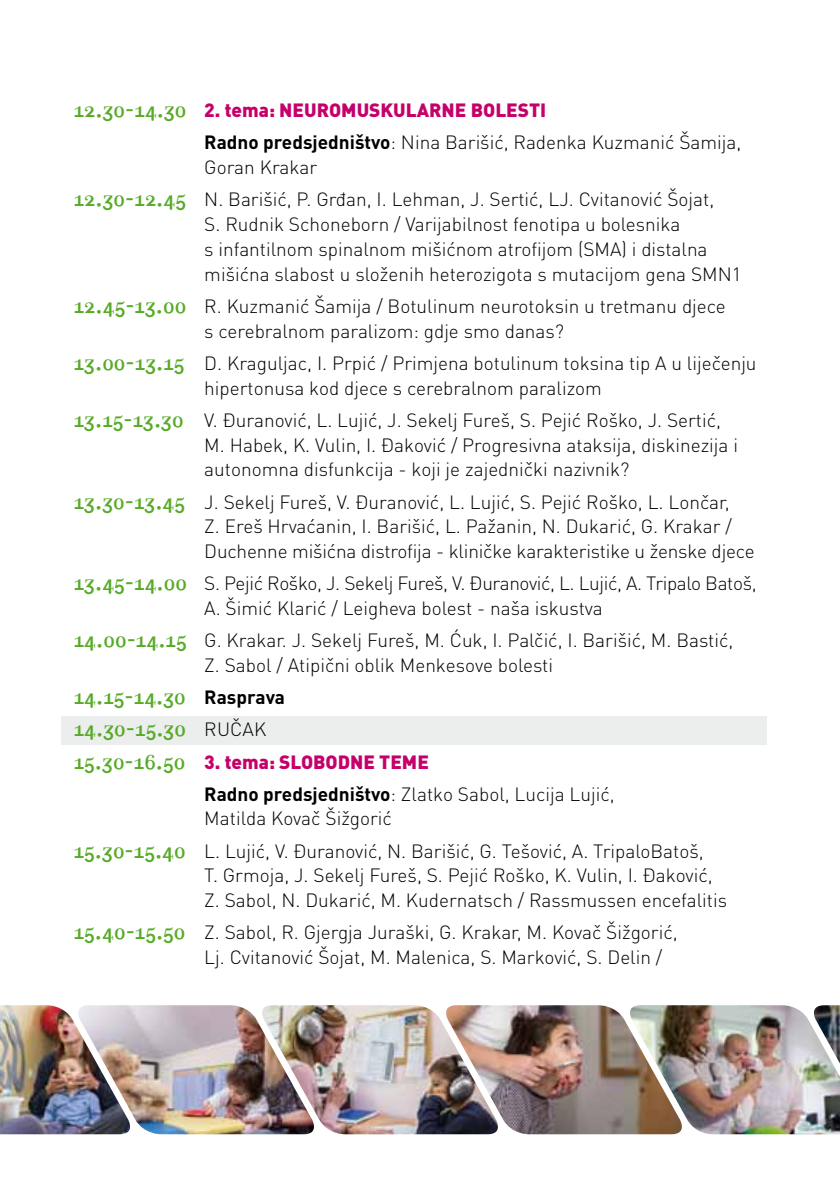
<style>
.page{position:relative;width:840px;height:1191px;background:#fff}
.page>*{position:absolute;margin:0;border:0;box-sizing:border-box;transform-origin:0 0}
.t1{font:300 19px/24.8px "DIN Pro";color:#000}
.t2{font:300 19px/24.8px "DIN Pro";letter-spacing:-.02em;color:#000}
.t3{font:300 19px/32.2px "Amplifier X";color:#57ab27}
.s1{font-family:"Amplifier X";color:#57ab27}
.s2{font-weight:900;color:#c5006b}
.s3{font-weight:700}
.s4{font-family:"DIN Pro";font-weight:700;color:#000}
.s5{font-family:"DIN Pro";color:#000}
</style>
<div class="page">
<img style="left:0;top:1005px;width:72px;height:129px">
<img style="left:72px;top:1005px;width:184px;height:129px">
<img style="left:256px;top:1005px;width:183px;height:129px">
<img style="left:439px;top:1005px;width:184px;height:129px">
<img style="left:623px;top:1005px;width:217px;height:129px">
<img style="left:807px;top:1005px;width:32px;height:58px">
<div style="left:61px;top:716px;width:704px;height:28px;background:#eceded"></div>
<p class="t1" style="left:204px;top:94px;width:538px;line-height:32.2px;text-indent:-130px"><span class="s1">12.30-14.30</span> <span class="s2">2. tema: NEUROMUSKULARNE BOLESTI<br></span><span class="s3">Radno predsjedništvo</span>: Nina Barišić, Radenka Kuzmanić Šamija,</p>
<p class="t1" style="left:74px;top:150px;width:641px;line-height:32.2px;text-indent:130px">Goran Krakar<br><span class="s1">12.30-12.45</span> N. Barišić, P. Grđan, I. Lehman, J. Sertić, LJ. Cvitanović Šojat,</p>
<p class="t1" style="left:204px;top:211px;width:538px">S. Rudnik Schoneborn / Varijabilnost fenotipa u bolesnika<br>s infantilnom spinalnom mišićnom atrofijom (SMA) i distalna mišićna slabost u složenih heterozigota s mutacijom gena SMN1</p>
<p class="t1" style="left:204px;top:293px;width:522px;text-indent:-130px"><span class="s1">12.45-13.00</span> R. Kuzmanić Šamija / Botulinum neurotoksin u tretmanu djece s cerebralnom paralizom: gdje smo danas?</p>
<p class="t1" style="left:204px;top:350px;width:553px;text-indent:-130px"><span class="s1">13.00-13.15</span> D. Kraguljac, I. Prpić / Primjena botulinum toksina tip A u liječenju hipertonusa kod djece s cerebralnom paralizom</p>
<p class="t1" style="left:204px;top:407px;width:535px;text-indent:-130px"><span class="s1">13.15-13.30</span> V. Đuranović, L. Lujić, J. Sekelj Fureš, S. Pejić Roško, J. Sertić,<br>M. Habek, K. Vulin, I. Đaković / Progresivna ataksija, diskinezija i autonomna disfunkcija - koji je zajednički nazivnik?</p>
<p class="t1" style="left:204px;top:488px;width:551px;text-indent:-130px"><span class="s1">13.30-13.45</span> J. Sekelj Fureš, V. Đuranović, L. Lujić, S. Pejić Roško, L. Lončar,<br>Z. Ereš Hrvaćanin, I. Barišić, L. Pažanin, N. Dukarić, G. Krakar /<br>Duchenne mišićna distrofija - kliničke karakteristike u ženske djece</p>
<p class="t2" style="left:204px;top:570px;width:553px;text-indent:-130px"><span class="s1">13.45-14.00</span> S. Pejić Roško, J. Sekelj Fureš, V. Đuranović, L. Lujić, A. Tripalo Batoš,<br>A. Šimić Klarić / Leigheva bolest - naša iskustva</p>
<p class="t1" style="left:204px;top:627px;width:530px;text-indent:-130px"><span class="s1">14.00-14.15</span> G. Krakar. J. Sekelj Fureš, M. Ćuk, I. Palčić, I. Barišić, M. Bastić,<br>Z. Sabol / Atipični oblik Menkesove bolesti</p>
<p class="t3" style="left:74px;top:680px;width:213px">14.15-14.30 <span class="s4">Rasprava<br></span>14.30-15.30 <span class="s5">Ručak</span></p>
<p class="t1" style="left:204px;top:744px;width:411px;line-height:32.2px;text-indent:-130px"><span class="s1">15.30-16.50</span> <span class="s2">3. tema: SLOBODNE TEME<br></span><span class="s3">Radno predsjedništvo</span>: Zlatko Sabol, Lucija Lujić,</p>
<p class="t1" style="left:74px;top:801px;width:631px;line-height:32.2px;text-indent:130px">Matilda Kovač Šižgorić<br><span class="s1">15.30-15.40</span> L. Lujić, V. Đuranović, N. Barišić, G. Tešović, A. TripaloBatoš,</p>
<p class="t1" style="left:204px;top:862px;width:524px">T. Grmoja, J. Sekelj Fureš, S. Pejić Roško, K. Vulin, I. Đaković,<br>Z. Sabol, N. Dukarić, M. Kudernatsch / Rassmussen encefalitis</p>
<p class="t1" style="left:204px;top:919px;width:474px;text-indent:-130px"><span class="s1">15.40-15.50</span> Z. Sabol, R. Gjergja Juraški, G. Krakar, M. Kovač Šižgorić,<br>Lj. Cvitanović Šojat, M. Malenica, S. Marković, S. Delin /</p>
</div>
